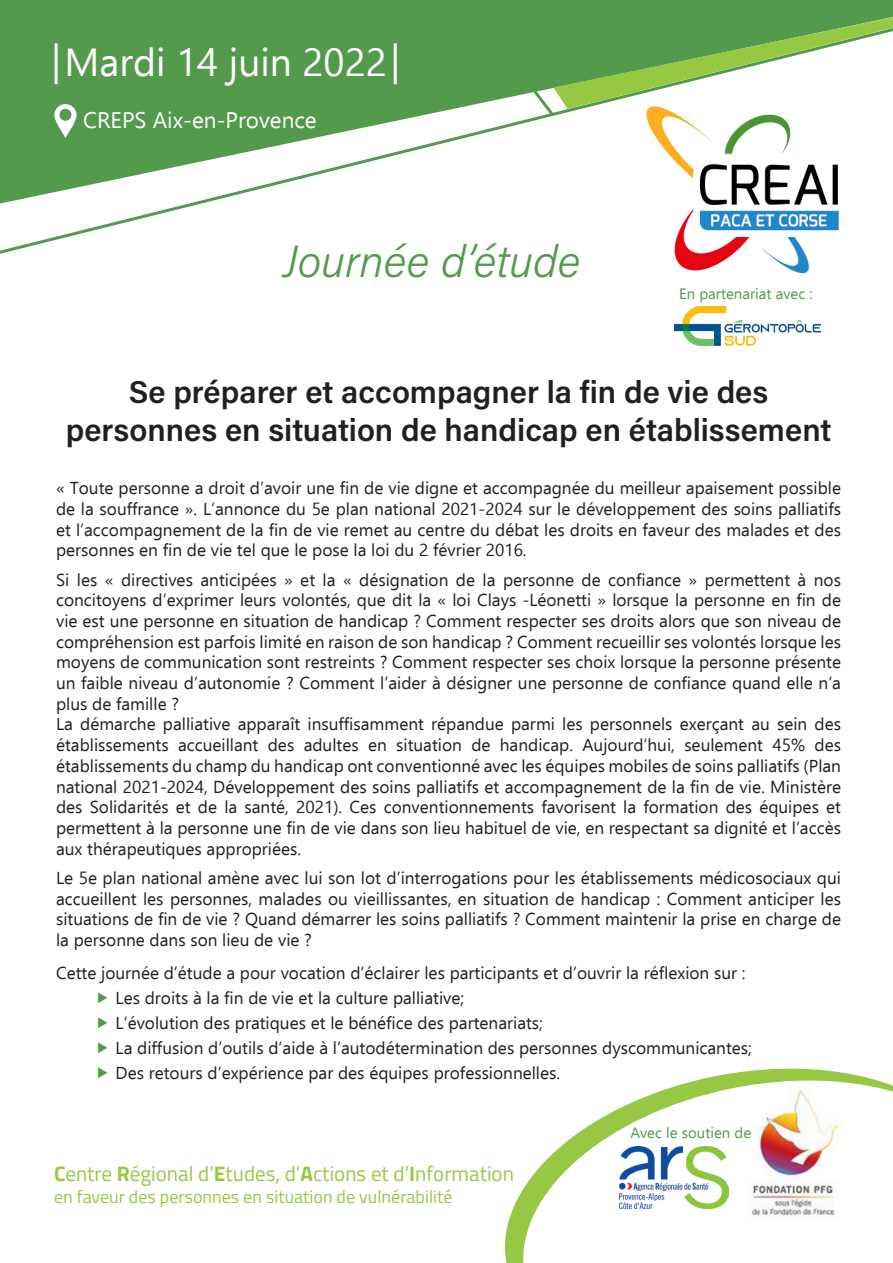
<style>
.page{position:relative;width:893px;height:1263px;background:#fff}
.page>*{position:absolute;margin:0;border:0;box-sizing:border-box;transform-origin:0 0}
.t1{font:italic 300 45px "Acumin Pro";color:#549a4d}
.t2{font:39px "Ebrima";color:#fff}
.t3{font:600 31.5px/37.8px "Acumin Pro";color:#231f20;text-align:center}
.t4{font:22.5px "Ebrima";color:#fff}
.t5{font:21px "Titillium Web";color:#96c843}
.t6{font:18px "Titillium Web";color:#96c843}
.t7{font:17.25px/20.7px "Ebrima";color:#231f20;text-align:justify}
.t8{font:15px "Ebrima";color:#549a4d}
.s1{font-weight:700}
</style>
<div class="page">
<div style="left:0;top:0;width:893px;height:224px;background:#549a4d"></div>
<svg style="left:0;top:43px;width:893px;height:211px"></svg>
<svg style="left:531px;top:17px;width:362px;height:102px"></svg>
<img style="left:644px;top:100px;width:202px;height:174px">
<svg style="left:505px;top:1068px;width:388px;height:195px"></svg>
<img style="left:675px;top:307px;width:145px;height:38px">
<hr style="left:55px;top:43px;width:3px;height:41px;background:#fff">
<hr style="left:394px;top:43px;width:3px;height:41px;background:#fff">
<svg style="left:54px;top:104px;width:23px;height:35px"></svg>
<div style="left:54px;top:104px;width:23px;height:35px;border:1px solid #549a4d;border-radius:12px"></div>
<div style="left:60px;top:109px;width:11px;height:11px;background:#549a4d;border-radius:50%"></div>
<div style="left:60px;top:109px;width:11px;height:11px;border:1px solid #549a4d;border-radius:50%"></div>
<p class="t2" style="left:65px;top:33px;width:324px">Mardi 14 juin 2022</p>
<p class="t4" style="left:83px;top:103px;width:235px">CREPS Aix-en-Provence</p>
<p class="t1" style="left:283px;top:230px;width:299px">Journée d’étude</p>
<p class="t8" style="left:679px;top:283px;width:135px">En partenariat avec :</p>
<p class="t3" style="left:66px;top:371px;width:767px">Se préparer et accompagner la fin de vie des personnes en situation de handicap en établissement</p>
<p class="t7" style="left:56px;top:477px;width:786px">« Toute personne a droit d’avoir une fin de vie digne et accompagnée du meilleur apaisement possible de la souffrance ». L’annonce du 5e plan national 2021-2024 sur le développement des soins palliatifs et l’accompagnement de la fin de vie remet au centre du débat les droits en faveur des malades et des personnes en fin de vie tel que le pose la loi du 2 février 2016.</p>
<p class="t7" style="left:56px;top:568px;width:786px">Si les « directives anticipées » et la « désignation de la personne de confiance » permettent à nos concitoyens d’exprimer leurs volontés, que dit la « loi Clays -Léonetti » lorsque la personne en fin de vie est une personne en situation de handicap ? Comment respecter ses droits alors que son niveau de compréhension est parfois limité en raison de son handicap ? Comment recueillir ses volontés lorsque les moyens de communication sont restreints ? Comment respecter ses choix lorsque la personne présente un faible niveau d’autonomie ? Comment l’aider à désigner une personne de confiance quand elle n’a plus de famille ?</p>
<p class="t7" style="left:56px;top:713px;width:786px">La démarche palliative apparaît insuffisamment répandue parmi les personnels exerçant au sein des établissements accueillant des adultes en situation de handicap. Aujourd’hui, seulement 45% des établissements du champ du handicap ont conventionné avec les équipes mobiles de soins palliatifs (Plan national 2021-2024, Développement des soins palliatifs et accompagnement de la fin de vie. Ministère des Solidarités et de la santé, 2021). Ces conventionnements favorisent la formation des équipes et permettent à la personne une fin de vie dans son lieu habituel de vie, en respectant sa dignité et l’accès aux thérapeutiques appropriées.</p>
<p class="t7" style="left:56px;top:867px;width:786px">Le 5e plan national amène avec lui son lot d’interrogations pour les établissements médicosociaux qui accueillent les personnes, malades ou vieillissantes, en situation de handicap : Comment anticiper les situations de fin de vie ? Quand démarrer les soins palliatifs ? Comment maintenir la prise en charge de la personne dans son lieu de vie ?</p>
<p class="t7" style="left:56px;top:962px;width:691px">Cette journée d’étude a pour vocation d’éclairer les participants et d’ouvrir la réflexion sur :</p>
<p class="t7" style="left:116px;top:987px;width:350px">Les droits à la fin de vie et la culture palliative;</p>
<p class="t7" style="left:116px;top:1012px;width:429px">L’évolution des pratiques et le bénéfice des partenariats;</p>
<p class="t7" style="left:116px;top:1037px;width:638px">La diffusion d’outils d’aide à l’autodétermination des personnes dyscommunicantes;</p>
<p class="t7" style="left:116px;top:1062px;width:446px">Des retours d’expérience par des équipes professionnelles.</p>
<p class="t5" style="left:54px;top:1158px;width:461px"><span class="s1">C</span>entre <span class="s1">R</span>égional d’<span class="s1">E</span>tudes, d’<span class="s1">A</span>ctions et d’<span class="s1">I</span>nformation</p>
<p class="t6" style="left:54px;top:1183px;width:400px">en faveur des personnes en situation de vulnérabilité</p>
<p class="t8" style="left:630px;top:1121px;width:122px">Avec le soutien de</p>
</div>
